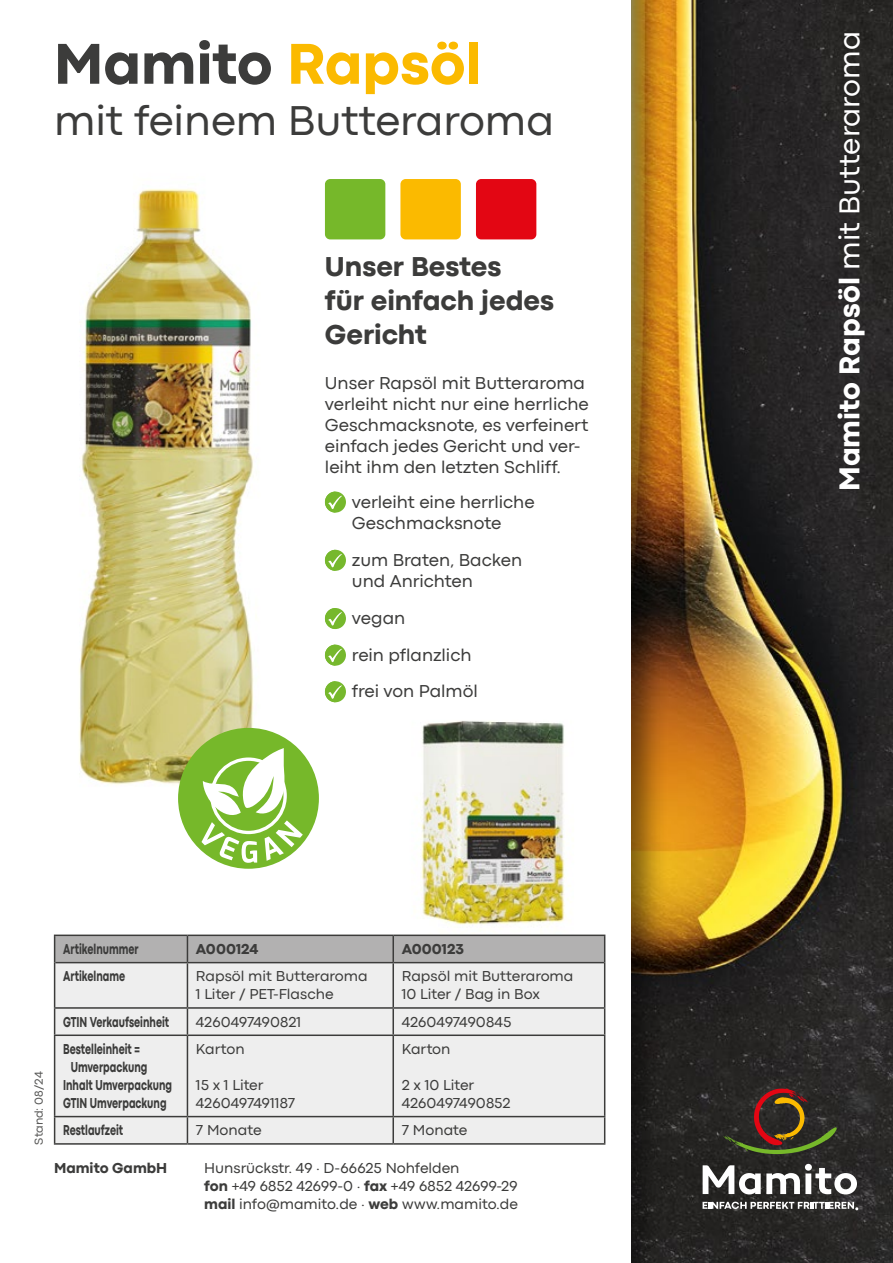
<style>
.page{position:relative;width:893px;height:1263px;background:#fff}
.page>*{position:absolute;margin:0;border:0;box-sizing:border-box;transform-origin:0 0}
.t1{font:800 60px "Codec Cold";color:#3c3c3b}
.t2{font:43.5px "Codec Cold";color:#3c3c3b}
.t3{font:30px "Codec Cold";color:#fff}
.t4{font:800 28.5px/34.2px "Codec Cold";color:#3c3c3b}
.t5{font:18px/21px "Codec Cold";color:#3c3c3b}
.t6{font:15px/18px "Codec Cold";color:#3c3c3b}
.t7{font:800 15px "Codec Cold";color:#3c3c3b;scale:.7 1}
.t8{font:800 15px "Codec Cold";color:#3c3c3b}
.t9{font:12px "Codec Cold";color:#575756}
.s1{color:#fbba00}
.s2{font-weight:800}
</style>
<div class="page">
<img style="left:669px;top:0;width:224px;height:1263px">
<div style="left:0;top:0;width:669px;height:1263px;background:#000;opacity:.47"></div>
<div style="left:0;top:0;width:631px;height:1263px;background:#fff"></div>
<svg style="left:703px;top:1164px;width:154px;height:30px"></svg>
<svg style="left:702px;top:1202px;width:156px;height:8px"></svg>
<svg style="left:721px;top:1088px;width:116px;height:66px;background:#443625"></svg>
<img style="left:420px;top:720px;width:149px;height:205px">
<div style="left:325px;top:492px;width:21px;height:21px;background:#76b82d;border-radius:50%"></div>
<svg style="left:325px;top:492px;width:17px;height:21px"></svg>
<div style="left:325px;top:550px;width:21px;height:21px;background:#76b82d;border-radius:50%"></div>
<svg style="left:325px;top:550px;width:17px;height:21px"></svg>
<div style="left:325px;top:608px;width:21px;height:21px;background:#76b82d;border-radius:50%"></div>
<svg style="left:325px;top:608px;width:17px;height:21px"></svg>
<div style="left:325px;top:645px;width:21px;height:21px;background:#76b82d;border-radius:50%"></div>
<svg style="left:325px;top:645px;width:17px;height:21px"></svg>
<div style="left:325px;top:681px;width:21px;height:21px;background:#76b82d;border-radius:50%"></div>
<svg style="left:325px;top:681px;width:17px;height:21px"></svg>
<img style="left:79px;top:189px;width:209px;height:626px">
<div style="left:55px;top:963px;width:549px;height:180px;background:#eee"></div>
<hr style="left:54px;top:963px;width:1px;height:44px;background:#3c3c3b">
<hr style="left:187px;top:963px;width:1px;height:44px;background:#3c3c3b">
<hr style="left:392px;top:963px;width:2px;height:44px;background:#3c3c3b">
<hr style="left:604px;top:963px;width:1px;height:44px;background:#3c3c3b">
<hr style="left:54px;top:1007px;width:133px;height:2px;background:#3c3c3b">
<svg style="left:54px;top:1009px;width:1px;height:25px"></svg>
<hr style="left:187px;top:1007px;width:206px;height:2px;background:#3c3c3b">
<svg style="left:187px;top:1009px;width:1px;height:25px"></svg>
<hr style="left:393px;top:1007px;width:212px;height:2px;background:#3c3c3b">
<hr style="left:392px;top:1009px;width:2px;height:25px;background:#3c3c3b">
<svg style="left:604px;top:1009px;width:1px;height:25px"></svg>
<hr style="left:54px;top:1034px;width:133px;height:2px;background:#3c3c3b">
<hr style="left:54px;top:1036px;width:1px;height:80px;background:#3c3c3b">
<hr style="left:187px;top:1034px;width:206px;height:2px;background:#3c3c3b">
<hr style="left:187px;top:1036px;width:1px;height:80px;background:#3c3c3b">
<hr style="left:393px;top:1034px;width:212px;height:2px;background:#3c3c3b">
<hr style="left:392px;top:1036px;width:2px;height:80px;background:#3c3c3b">
<hr style="left:604px;top:1036px;width:1px;height:80px;background:#3c3c3b">
<hr style="left:54px;top:1116px;width:133px;height:1px;background:#3c3c3b">
<svg style="left:54px;top:1117px;width:1px;height:26px"></svg>
<hr style="left:187px;top:1116px;width:206px;height:1px;background:#3c3c3b">
<svg style="left:187px;top:1117px;width:1px;height:26px"></svg>
<hr style="left:393px;top:1116px;width:212px;height:1px;background:#3c3c3b">
<hr style="left:392px;top:1117px;width:2px;height:26px;background:#3c3c3b">
<svg style="left:604px;top:1117px;width:1px;height:26px"></svg>
<hr style="left:54px;top:1143px;width:133px;height:2px;background:#3c3c3b">
<hr style="left:187px;top:1143px;width:206px;height:2px;background:#3c3c3b">
<hr style="left:393px;top:1143px;width:212px;height:2px;background:#3c3c3b">
<hr style="left:54px;top:934px;width:133px;height:2px;background:#3c3c3b">
<hr style="left:187px;top:934px;width:206px;height:2px;background:#3c3c3b">
<hr style="left:393px;top:934px;width:212px;height:2px;background:#3c3c3b">
<svg style="left:54px;top:935px;width:551px;height:28px;background:#abaaaa"></svg>
<hr style="left:55px;top:962px;width:132px;height:1px;background:#3c3c3b">
<hr style="left:187px;top:962px;width:206px;height:1px;background:#3c3c3b">
<hr style="left:393px;top:962px;width:211px;height:1px;background:#3c3c3b">
<div style="left:178px;top:728px;width:141px;height:141px;background:#76b82a;border-radius:50%"></div>
<svg style="left:201px;top:748px;width:102px;height:115px"></svg>
<div style="left:210px;top:757px;width:77px;height:77px;border:3px solid #fff;border-radius:50%"></div>
<div style="left:476px;top:179px;width:60px;height:60px;background:#e30613;border-radius:5px"></div>
<div style="left:400px;top:179px;width:61px;height:60px;background:#fbba00;border-radius:5px"></div>
<div style="left:325px;top:179px;width:60px;height:60px;background:#76b82a;border-radius:5px"></div>
<h1 class="t1" style="left:54px;top:21px;width:429px">Mamito <span class="s1">Rapsöl</span></h1>
<h2 class="t2" style="left:54px;top:91px;width:502px">mit feinem Butteraroma</h2>
<h3 class="t4" style="left:325px;top:247px;width:231px">Unser Bestes<br>für einfach jedes<br>Gericht</h3>
<p class="t5" style="left:325px;top:371px;width:265px">Unser Rapsöl mit Butteraroma verleiht nicht nur eine herrliche<br>Geschmacksnote, es verfeinert einfach jedes Gericht und ver&shy;leiht ihm den letzten Schliff.</p>
<p class="t5" style="left:352px;top:489px;width:184px;line-height:21.6px">verleiht eine herrliche<br>Geschmacksnote</p>
<p class="t5" style="left:352px;top:548px;width:172px;line-height:21.6px">zum Braten, Backen und Anrichten</p>
<p class="t5" style="left:352px;top:598px;width:127px;line-height:36.6px">vegan<br>rein pflanzlich frei von Palmöl</p>
<p class="t9" style="left:30px;top:1145px;width:75px;rotate:-90deg">Stand: 08/24</p>
<p class="t7" style="left:63px;top:938px;width:110px">Artikelnummer</p>
<p class="t8" style="left:196px;top:938px;width:64px">A000124</p>
<p class="t8" style="left:402px;top:938px;width:64px">A000123</p>
<p class="t7" style="left:63px;top:966px;width:90px">Artikelname</p>
<p class="t6" style="left:196px;top:966px;width:173px">Rapsöl mit Butteraroma<br>1 Liter / PET-Flasche</p>
<p class="t6" style="left:402px;top:966px;width:173px">Rapsöl mit Butteraroma<br>10 Liter / Bag in Box</p>
<p class="t7" style="left:63px;top:1011px;width:153px">GTIN Verkaufseinheit</p>
<p class="t6" style="left:196px;top:1012px;width:107px">4260497490821</p>
<p class="t6" style="left:402px;top:1012px;width:111px">4260497490845</p>
<p class="t7" style="left:63px;top:1038px;width:111px">Bestelleinheit =</p>
<p class="t7" style="left:71px;top:1056px;width:111px">Umverpackung</p>
<p class="t7" style="left:63px;top:1074px;width:157px">Inhalt Umverpackung</p>
<p class="t7" style="left:63px;top:1092px;width:149px">GTIN Umverpackung</p>
<p class="t6" style="left:196px;top:1039px;width:50px">Karton</p>
<p class="t6" style="left:196px;top:1075px;width:101px">15 x 1 Liter<br>4260497491187</p>
<p class="t6" style="left:402px;top:1039px;width:50px">Karton</p>
<p class="t6" style="left:402px;top:1075px;width:110px">2 x 10 Liter<br>4260497490852</p>
<p class="t7" style="left:63px;top:1120px;width:87px">Restlaufzeit</p>
<p class="t6" style="left:196px;top:1120px;width:67px">7 Monate</p>
<p class="t6" style="left:402px;top:1120px;width:67px">7 Monate</p>
<p class="t6" style="left:204px;top:1158px;width:315px">Hunsrückstr. 49 · D-66625 Nohfelden<br><span class="s2">fon</span> +49 6852 42699-0 · <span class="s2">fax</span> +49 6852 42699-29 <span class="s2">mail</span> info@mamito.de · <span class="s2">web</span> www.mamito.de</p>
<p class="t8" style="left:54px;top:1157px;width:115px">Mamito GambH</p>
<h3 class="t3" style="left:829px;top:491px;width:461px;rotate:-90deg"><span class="s2">Mamito Rapsöl</span> mit Butteraroma</h3>
</div>
